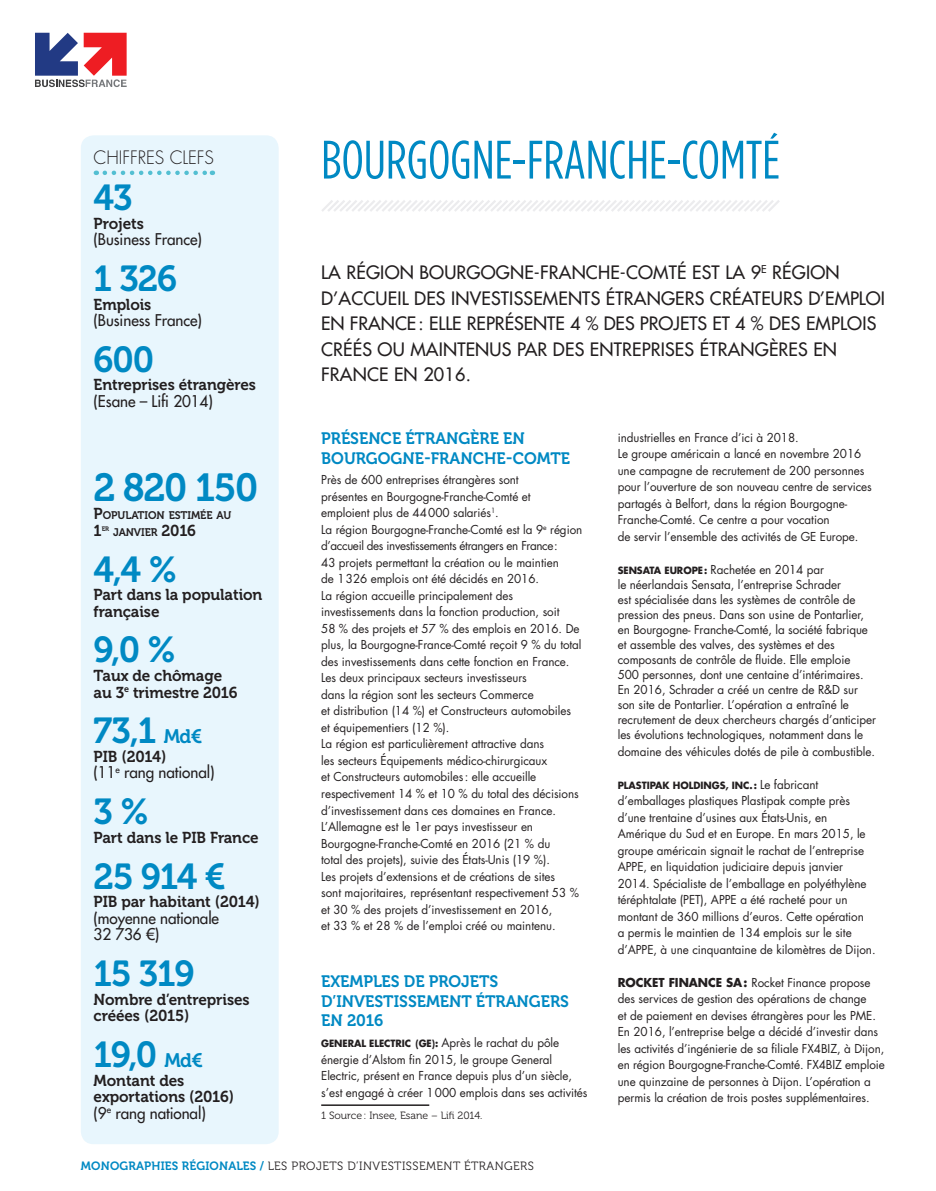
<style>
.page{position:relative;width:936px;height:1191px;background:#fff}
.page>*{position:absolute;margin:0;border:0;box-sizing:border-box;transform-origin:0 0}
.t1{font:54px "Gotham Condensed";color:#0089c3}
.t2{font:39px "Museo 700";letter-spacing:-.035em;color:#0089c3}
.t3{font:36px "Museo 700";letter-spacing:-.03em;color:#0089c3}
.t4{font:500 18px/25.5px "Futura Std";letter-spacing:.01em;color:#231f20}
.t5{font:300 18px "Futura Std";letter-spacing:-.005em;color:#231f20}
.t6{font:16.5px/19.5px "Museo 700";color:#0089c3}
.t7{font:15.75px/16.5px "Museo 700";letter-spacing:-.005em;color:#231f20}
.t8{font:15.75px/16.5px "Futura LT";letter-spacing:-.005em;color:#231f20}
.t9{font:15.75px "Museo 700";color:#231f20}
.t10{font:12px/16.5px "Futura Std";letter-spacing:-.005em;color:#231f20}
.t11{font:12px "Museo 300";letter-spacing:.04em;color:#231f20}
.t12{font:10.95px "Museo 700";letter-spacing:-.005em;color:#231f20}
.t13{font:10.5px "Museo 300";color:#231f20}
.t14{font:700 9.75px "Futura Std";letter-spacing:-.005em;color:#231f20}
.t15{font:6.45px "Museo 700";color:#231f20}
.s1{font-size:15.75px}
.s2{font-size:19.5px}
.s3{font-weight:400;font-size:12px}
.s4{font-weight:700;font-size:9.75px}
.s5{font-weight:700}
.s6{font-family:"Museo 700";color:#0089c3}
</style>
<div class="page">
<svg style="left:322px;top:200px;width:458px;height:12px"></svg>
<div style="left:81px;top:135px;width:198px;height:1009px;background:#e8f6fd;border-radius:13px"></div>
<svg style="left:105px;top:171px;width:108px;height:4px"></svg>
<hr style="left:321px;top:1104px;width:108px;height:2px;background:#231f20">
<svg style="left:35px;top:33px;width:92px;height:54px"></svg>
<h3 class="t5" style="left:94px;top:147px;width:122px">CHIFFRES CLEFS</h3>
<h3 class="t3" style="left:94px;top:177px;width:40px">43</h3>
<h3 class="t7" style="left:94px;top:215px;width:52px">Projets</h3>
<h3 class="t8" style="left:94px;top:231px;width:110px">(Business France)</h3>
<h3 class="t3" style="left:94px;top:258px;width:85px">1 326</h3>
<h3 class="t7" style="left:94px;top:296px;width:59px">Emplois</h3>
<h3 class="t8" style="left:94px;top:312px;width:110px">(Business France)</h3>
<h3 class="t3" style="left:94px;top:339px;width:62px">600</h3>
<h3 class="t7" style="left:94px;top:377px;width:164px">Entreprises étrangères</h3>
<h3 class="t8" style="left:94px;top:393px;width:121px">(Esane – Lifi 2014)</h3>
<h2 class="t2" style="left:94px;top:465px;width:166px">2 820 150</h2>
<p class="t12" style="left:94px;top:509px;width:139px"><span class="s1">P</span>OPULATION ESTIMÉE AU</p>
<h3 class="t9" style="left:94px;top:521px;width:10px">1</h3>
<p class="t15" style="left:102px;top:524px;width:9px">ER</p>
<p class="t12" style="left:113px;top:526px;width:84px">JANVIER <span class="s1">2016</span></p>
<h3 class="t3" style="left:94px;top:549px;width:85px">4,4 %</h3>
<h3 class="t7" style="left:94px;top:586px;width:170px">Part dans la population française</h3>
<h3 class="t3" style="left:94px;top:630px;width:84px">9,0 %</h3>
<h3 class="t7" style="left:94px;top:667px;width:145px">Taux de chômage au 3<sup>e</sup> trimestre 2016</h3>
<h3 class="t3" style="left:94px;top:711px;width:110px">73,1 <span class="s2">Md€</span></h3>
<h3 class="t7" style="left:94px;top:748px;width:74px">PIB (2014)</h3>
<h3 class="t8" style="left:94px;top:764px;width:122px">(11<sup>e</sup> rang national)</h3>
<h3 class="t3" style="left:94px;top:791px;width:57px">3%</h3>
<h3 class="t7" style="left:94px;top:829px;width:166px">Part dans le PIB France</h3>
<h3 class="t3" style="left:94px;top:856px;width:134px">25 914 €</h3>
<h3 class="t7" style="left:94px;top:893px;width:168px">PIB par habitant (2014)</h3>
<h3 class="t8" style="left:94px;top:909px;width:127px">(moyenne nationale<br>32 736 €)</h3>
<h3 class="t3" style="left:94px;top:953px;width:102px">15 319</h3>
<h3 class="t7" style="left:94px;top:991px;width:157px">Nombre d’entreprises créées (2015)</h3>
<h3 class="t3" style="left:94px;top:1034px;width:111px">19,0 <span class="s2">Md€</span></h3>
<h3 class="t7" style="left:94px;top:1072px;width:142px">Montant des exportations (2016)</h3>
<h3 class="t8" style="left:94px;top:1104px;width:114px">(9<sup>e</sup> rang national)</h3>
<h1 class="t1" style="left:321px;top:129px;width:460px">BOURGOGNE-FRANCHE-COMTÉ</h1>
<p class="t4" style="left:321px;top:260px;width:565px">LA RÉGION BOURGOGNE-FRANCHE-COMTÉ EST LA 9<sup>E</sup> RÉGION D’ACCUEIL DES INVESTISSEMENTS ÉTRANGERS CRÉATEURS D’EMPLOI EN FRANCE: ELLE REPRÉSENTE 4 % DES PROJETS ET 4 % DES EMPLOIS CRÉÉS OU MAINTENUS PAR DES ENTREPRISES ÉTRANGÈRES EN FRANCE EN 2016.</p>
<h3 class="t6" style="left:321px;top:429px;width:250px">PRÉSENCE ÉTRANGÈRE EN<br>BOURGOGNE-FRANCHE-COMTE</h3>
<p class="t10" style="left:321px;top:472px;width:262px">Près de 600 entreprises étrangères sont<br>présentes en Bourgogne-Franche-Comté et<br>emploient plus de 44000 salariés<sup>1</sup>.<br>La région Bourgogne-Franche-Comté est la 9<sup>e</sup> région d’accueil des investissements étrangers en France:<br>43 projets permettant la création ou le maintien<br>de 1326 emplois ont été décidés en 2016.<br>La région accueille principalement des investissements dans la fonction production, soit<br>58 % des projets et 57 % des emplois en 2016. De plus, la Bourgogne-France-Comté reçoit 9 % du total des investissements dans cette fonction en France.<br>Les deux principaux secteurs investisseurs<br>dans la région sont les secteurs Commerce<br>et distribution (14 %) et Constructeurs automobiles et équipementiers (12 %).<br>La région est particulièrement attractive dans<br>les secteurs Équipements médico-chirurgicaux<br>et Constructeurs automobiles: elle accueille respectivement 14 % et 10 % du total des décisions d’investissement dans ces domaines en France.<br>L’Allemagne est le 1er pays investisseur en Bourgogne-Franche-Comté en 2016 (21 % du<br>total des projets), suivie des États-Unis (19 %).<br>Les projets d’extensions et de créations de sites<br>sont majoritaires, représentant respectivement 53 % et 30 % des projets d’investissement en 2016,<br>et 33 % et 28 % de l’emploi créé ou maintenu.</p>
<h3 class="t6" style="left:321px;top:972px;width:249px">EXEMPLES DE PROJETS<br>D’INVESTISSEMENT ÉTRANGERS<br>EN 2016</h3>
<p class="t14" style="left:321px;top:1037px;width:239px">GENERAL ELECTRIC (GE): <span class="s3">Après le rachat du pôle</span></p>
<p class="t10" style="left:321px;top:1051px;width:268px">énergie d’Alstom fin 2015, le groupe General<br>Electric, présent en France depuis plus d’un siècle, s’est engagé à créer 1000 emplois dans ses activités</p>
<p class="t13" style="left:321px;top:1109px;width:163px">1 Source: Insee, Esane – Lifi 2014.</p>
<p class="t10" style="left:617px;top:429px;width:255px">industrielles en France d’ici à 2018.<br>Le groupe américain a lancé en novembre 2016 une campagne de recrutement de 200 personnes pour l’ouverture de son nouveau centre de services partagés à Belfort, dans la région Bourgogne-Franche-Comté. Ce centre a pour vocation<br>de servir l’ensemble des activités de GE Europe.</p>
<p class="t10" style="left:617px;top:562px;width:260px;line-height:15px"><span class="s4">SENSATA EUROPE:</span> Rachetée en 2014 par<br>le néerlandais Sensata, l’entreprise Schrader<br>est spécialisée dans les systèmes de contrôle de pression des pneus. Dans son usine de Pontarlier, en Bourgogne- Franche-Comté, la société fabrique et assemble des valves, des systèmes et des composants de contrôle de fluide. Elle emploie<br>500 personnes, dont une centaine d’intérimaires.<br>En 2016, Schrader a créé un centre de R&amp;D sur son site de Pontarlier. L’opération a entraîné le recrutement de deux chercheurs chargés d’anticiper les évolutions technologiques, notamment dans le</p>
<p class="t10" style="left:617px;top:743px;width:259px">domaine des véhicules dotés de pile à combustible.</p>
<p class="t14" style="left:617px;top:778px;width:202px">PLASTIPAK HOLDINGS, INC.: <span class="s3">Le fabricant</span></p>
<p class="t10" style="left:617px;top:792px;width:259px">d’emballages plastiques Plastipak compte près d’une trentaine d’usines aux États-Unis, en Amérique du Sud et en Europe. En mars 2015, le groupe américain signait le rachat de l’entreprise APPE, en liquidation judiciaire depuis janvier 2014. Spécialiste de l’emballage en polyéthylène téréphtalate (PET), APPE a été racheté pour un montant de 360 millions d’euros. Cette opération<br>a permis le maintien de 134 emplois sur le site d’APPE, à une cinquantaine de kilomètres de Dijon.</p>
<p class="t10" style="left:617px;top:974px;width:269px"><span class="s5">ROCKET FINANCE SA:</span> Rocket Finance propose des services de gestion des opérations de change<br>et de paiement en devises étrangères pour les PME.<br>En 2016, l’entreprise belge a décidé d’investir dans les activités d’ingénierie de sa filiale FX4BIZ, à Dijon, en région Bourgogne-Franche-Comté. FX4BIZ emploie une quinzaine de personnes à Dijon. L’opération a permis la création de trois postes supplémentaires.</p>
<p class="t11" style="left:81px;top:1159px;width:454px"><span class="s6">MONOGRAPHIES RÉGIONALES /</span> LES PROJETS D’INVESTISSEMENT ÉTRANGERS</p>
</div>
